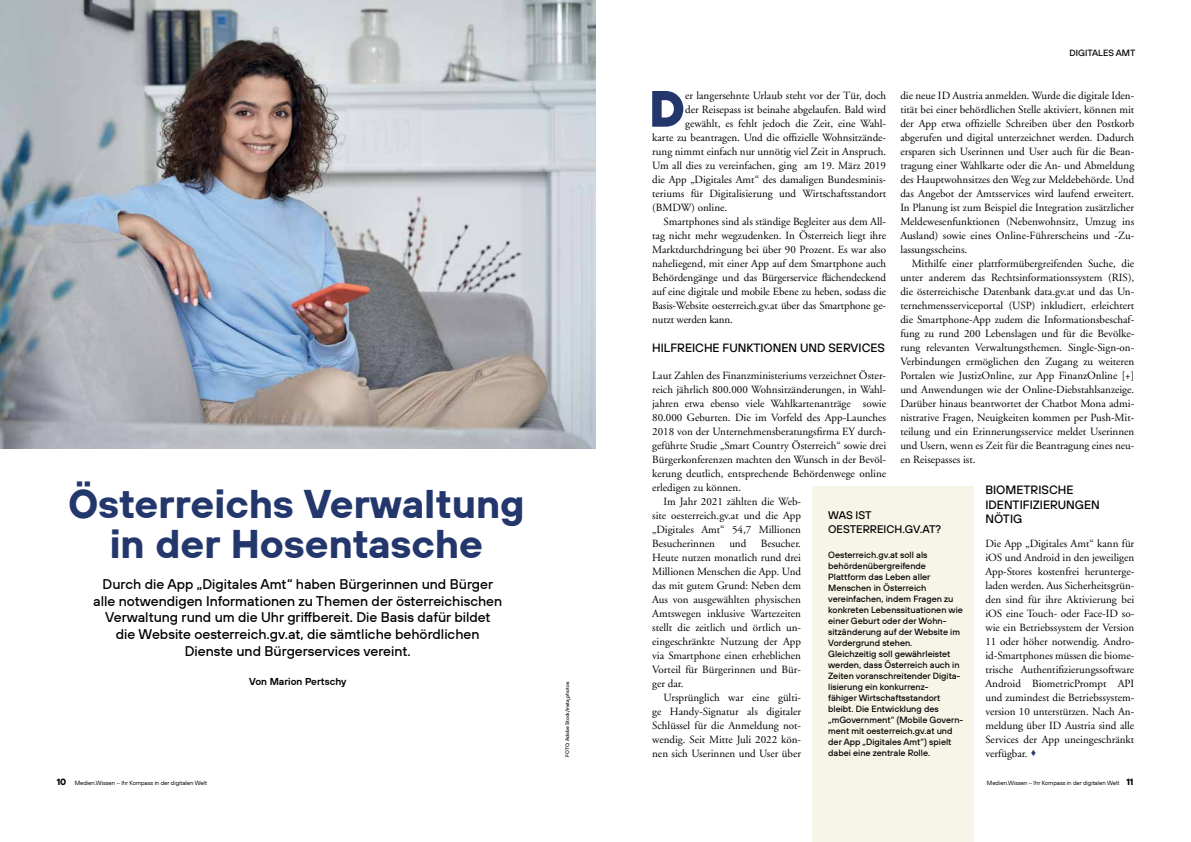
<style>
.page{position:relative;width:1191px;height:842px;background:#fff}
.page>*{position:absolute;margin:0;border:0;box-sizing:border-box;transform-origin:0 0}
.t1{font:800 51px "TT Hoves";color:#23376d}
.t2{font:700 40px/40px "TT Hoves";color:#23376d;text-align:center}
.t3{font:500 14px/16.8px "TT Hoves";color:#000;text-align:center}
.t4{font:500 12px "TT Hoves";color:#000}
.t5{font:11px/14px "Adobe Garamond";color:#000;text-align:justify}
.t6{font:500 11px "TT Hoves";color:#000}
.t7{font:600 10px "TT Hoves";color:#000}
.t8{font:500 9px/11px "TT Hoves";color:#000}
.t9{font:700 9px "TT Hoves";color:#000}
.t10{font:6px "TT Hoves";color:#000}
.t11{font:500 5px "TT Hoves";color:#000}
.s1{color:#23376d}
.s2{font-weight:700;font-size:9px}
</style>
<div class="page">
<div style="left:812px;top:486px;width:162px;height:356px;background:#f7f4e8"></div>
<img style="left:0;top:0;width:595px;height:449px">
<h1 class="t2" style="left:68px;top:482px;width:458px">Österreichs Verwaltung in der Hosentasche</h1>
<p class="t3" style="left:93px;top:575px;width:410px">Durch die App „Digitales Amt“ haben Bürgerinnen und Bürger alle notwendigen Informationen zu Themen der österreichischen</p>
<p class="t3" style="left:105px;top:609px;width:387px">Verwaltung rund um die Uhr griffbereit. Die Basis dafür bildet</p>
<h3 class="t3" style="left:116px;top:626px;width:365px">die Website oesterreich.gv.at, die sämtliche behördlichen<br>Dienste und Bürgerservices vereint.</h3>
<h5 class="t7" style="left:249px;top:675px;width:99px">Von Marion Pertschy</h5>
<p class="t11" style="left:564px;top:757px;width:76px;rotate:-90deg">FOTO: Adobe Stock/insta_photos</p>
<p class="t8" style="left:1069px;top:47px;width:67px">DIGITALES AMT</p>
<p class="t1" style="left:649px;top:74px;width:38px">D</p>
<p class="t5" style="left:685px;top:88px;width:202px">er langersehnte Urlaub steht vor der Tür, doch</p>
<p class="t5" style="left:900px;top:89px;width:235px">die neue ID Austria anmelden. Wurde die digitale Iden-</p>
<p class="t5" style="left:685px;top:102px;width:202px">der Reisepass ist beinahe abgelaufen. Bald wird</p>
<p class="t5" style="left:900px;top:103px;width:235px">tität bei einer behördlichen Stelle aktiviert, können mit</p>
<p class="t5" style="left:685px;top:116px;width:202px">gewählt, es fehlt jedoch die Zeit, eine Wahl-</p>
<p class="t5" style="left:900px;top:117px;width:235px">der App etwa offzielle Schreiben über den Postkorb</p>
<p class="t5" style="left:652px;top:131px;width:235px">karte zu beantragen. Und die offzielle Wohnsitzände-</p>
<p class="t5" style="left:900px;top:131px;width:235px">abgerufen und digital unterzeichnet werden. Dadurch</p>
<p class="t5" style="left:652px;top:145px;width:235px">rung nimmt einfach nur unnötig viel Zeit in Anspruch.</p>
<p class="t5" style="left:900px;top:145px;width:235px">ersparen sich Userinnen und User auch für die Bean-</p>
<p class="t5" style="left:652px;top:159px;width:235px">Um all dies zu vereinfachen, ging am 19. März 2019</p>
<p class="t5" style="left:900px;top:159px;width:235px">tragung einer Wahlkarte oder die An- und Abmeldung</p>
<p class="t5" style="left:652px;top:173px;width:235px">die App „Digitales Amt“ des damaligen Bundesminis-</p>
<p class="t5" style="left:900px;top:173px;width:235px">des Hauptwohnsitzes den Weg zur Meldebehörde. Und</p>
<p class="t5" style="left:652px;top:187px;width:235px">teriums für Digitalisierung und Wirtschaftsstandort</p>
<p class="t5" style="left:900px;top:187px;width:235px">das Angebot der Amtsservices wird laufend erweitert.</p>
<p class="t5" style="left:652px;top:201px;width:77px">(BMDW) online.</p>
<p class="t5" style="left:900px;top:201px;width:235px">In Planung ist zum Beispiel die Integration zusätzlicher</p>
<p class="t5" style="left:663px;top:215px;width:224px">Smartphones sind als ständige Begleiter aus dem All-</p>
<p class="t5" style="left:900px;top:215px;width:235px">Meldewesenfunktionen (Nebenwohnsitz, Umzug ins</p>
<p class="t5" style="left:652px;top:229px;width:235px">tag nicht mehr wegzudenken. In Österreich liegt ihre</p>
<p class="t5" style="left:900px;top:229px;width:235px">Ausland) sowie eines Online-Führerscheins und -Zu-</p>
<p class="t5" style="left:652px;top:243px;width:235px">Marktdurchdringung bei über 90 Prozent. Es war also</p>
<p class="t5" style="left:900px;top:243px;width:69px">lassungsscheins.</p>
<p class="t5" style="left:652px;top:257px;width:235px">naheliegend, mit einer App auf dem Smartphone auch</p>
<p class="t5" style="left:911px;top:257px;width:224px">Mithilfe einer plattformübergreifenden Suche, die</p>
<p class="t5" style="left:652px;top:271px;width:235px">Behördengänge und das Bürgerservice fächendeckend</p>
<p class="t5" style="left:900px;top:271px;width:235px">unter anderem das Rechtsinformationssystem (RIS),</p>
<p class="t5" style="left:652px;top:285px;width:235px">auf eine digitale und mobile Ebene zu heben, sodass die</p>
<p class="t5" style="left:900px;top:285px;width:235px">die österreichische Datenbank data.gv.at und das Un-</p>
<p class="t5" style="left:652px;top:299px;width:235px">Basis-Website oesterreich.gv.at über das Smartphone ge-</p>
<p class="t5" style="left:900px;top:299px;width:235px">ternehmensserviceportal (USP) inkludiert, erleichtert</p>
<p class="t5" style="left:652px;top:313px;width:82px">nutzt werden kann.</p>
<p class="t5" style="left:900px;top:313px;width:235px">die Smartphone-App zudem die Informationsbeschaf-</p>
<p class="t5" style="left:900px;top:327px;width:235px">fung zu rund 200 Lebenslagen und für die Bevölke-</p>
<p class="t4" style="left:652px;top:340px;width:234px">HILFREICHE FUNKTIONEN UND SERVICES</p>
<p class="t5" style="left:900px;top:341px;width:235px">rung relevanten Verwaltungsthemen. Single-Sign-on-</p>
<p class="t5" style="left:900px;top:355px;width:235px">Verbindungen ermöglichen den Zugang zu weiteren</p>
<p class="t5" style="left:652px;top:368px;width:235px">Laut Zahlen des Finanzministeriums verzeichnet Öster-</p>
<p class="t5" style="left:900px;top:369px;width:235px">Portalen wie JustizOnline, zur App FinanzOnline [+]</p>
<p class="t5" style="left:652px;top:382px;width:235px">reich jährlich 800.000 Wohnsitzänderungen, in Wahl-</p>
<p class="t5" style="left:900px;top:383px;width:235px">und Anwendungen wie der Online-Diebstahlsanzeige.</p>
<p class="t5" style="left:652px;top:396px;width:235px">jahren etwa ebenso viele Wahlkartenanträge sowie</p>
<p class="t5" style="left:900px;top:397px;width:235px">Darüber hinaus beantwortet der Chatbot Mona admi-</p>
<p class="t5" style="left:652px;top:411px;width:235px">80.000 Geburten. Die im Vorfeld des App-Launches</p>
<p class="t5" style="left:900px;top:411px;width:235px">nistrative Fragen, Neuigkeiten kommen per Push-Mit-</p>
<p class="t5" style="left:652px;top:425px;width:235px">2018 von der Unternehmensberatungsfrma EY durch-</p>
<p class="t5" style="left:900px;top:425px;width:235px">teilung und ein Erinnerungsservice meldet Userinnen</p>
<p class="t5" style="left:652px;top:439px;width:235px">geführte Studie „Smart Country Österreich“ sowie drei</p>
<p class="t5" style="left:900px;top:439px;width:235px">und Usern, wenn es Zeit für die Beantragung eines neu-</p>
<p class="t5" style="left:652px;top:453px;width:235px">Bürgerkonferenzen machten den Wunsch in der Bevöl-</p>
<p class="t5" style="left:900px;top:453px;width:77px">en Reisepasses ist.</p>
<p class="t5" style="left:652px;top:467px;width:235px">kerung deutlich, entsprechende Behördenwege online</p>
<p class="t5" style="left:652px;top:481px;width:90px">erledigen zu können.</p>
<p class="t4" style="left:985px;top:482px;width:90px">BIOMETRISCHE</p>
<p class="t5" style="left:663px;top:495px;width:139px">Im Jahr 2021 zählten die Web-</p>
<p class="t4" style="left:985px;top:497px;width:116px">IDENTIFIZIERUNGEN</p>
<p class="t5" style="left:652px;top:509px;width:150px">site oesterreich.gv.at und die App</p>
<p class="t6" style="left:828px;top:508px;width:45px">WAS IST</p>
<p class="t4" style="left:985px;top:511px;width:38px">NÖTIG</p>
<p class="t5" style="left:652px;top:523px;width:150px">„Digitales Amt“ 54,7 Millionen</p>
<p class="t6" style="left:828px;top:522px;width:114px">OESTERREICH.GV.AT?</p>
<p class="t5" style="left:652px;top:537px;width:64px">Besucherinnen</p>
<p class="t5" style="left:729px;top:537px;width:19px">und</p>
<p class="t5" style="left:760px;top:537px;width:42px">Besucher.</p>
<p class="t5" style="left:985px;top:537px;width:150px">Die App „Digitales Amt“ kann für</p>
<p class="t5" style="left:652px;top:551px;width:150px">Heute nutzen monatlich rund drei<br>Millionen Menschen die App. Und</p>
<p class="t8" style="left:828px;top:549px;width:104px">Oesterreich.gv.at soll als behördenübergreifende<br>Plattform das Leben aller</p>
<p class="t5" style="left:985px;top:551px;width:150px">iOS und Android in den jeweiligen<br>App-Stores kostenfrei herunterge-</p>
<p class="t5" style="left:652px;top:579px;width:150px">das mit gutem Grund: Neben dem</p>
<p class="t8" style="left:828px;top:582px;width:100px">Menschen in Österreich</p>
<p class="t5" style="left:985px;top:579px;width:150px">laden werden. Aus Sicherheitsgrün-</p>
<p class="t5" style="left:652px;top:593px;width:150px">Aus von ausgewählten physischen Amtswegen inklusive Wartezeiten stellt die zeitlich und örtlich un-</p>
<p class="t8" style="left:828px;top:593px;width:136px">vereinfachen, indem Fragen zu konkreten Lebenssituationen wie einer Geburt oder der Wohn&shy;sitzänderung auf der Website im</p>
<p class="t5" style="left:985px;top:593px;width:150px">den sind für ihre Aktivierung bei iOS eine Touch- oder Face-ID so&shy;wie ein Betriebssystem der Version</p>
<p class="t5" style="left:652px;top:635px;width:150px">eingeschränkte Nutzung der App</p>
<p class="t8" style="left:828px;top:637px;width:86px">Vordergrund stehen.</p>
<p class="t5" style="left:985px;top:635px;width:150px">11 oder höher notwendig. Andro-</p>
<p class="t5" style="left:652px;top:649px;width:150px">via Smartphone einen erheblichen Vorteil für Bürgerinnen und Bür&shy;ger dar.</p>
<p class="t8" style="left:828px;top:648px;width:134px">Gleichzeitig soll gewährleistet werden, dass Österreich auch in<br>Zeiten voranschreitender Digita&shy;lisierung ein konkurrenz-</p>
<p class="t5" style="left:985px;top:649px;width:150px">id-Smartphones müssen die biome&shy;trische Authentifzierungssoftware Android BiometricPrompt API</p>
<p class="t5" style="left:663px;top:691px;width:139px">Ursprünglich war eine gülti-</p>
<p class="t8" style="left:828px;top:692px;width:114px">fähiger Wirtschaftsstandort</p>
<p class="t5" style="left:985px;top:691px;width:150px">und zumindest die Betriebssystem-</p>
<p class="t5" style="left:652px;top:705px;width:150px">ge Handy-Signatur als digitaler Schlüssel für die Anmeldung not&shy;wendig. Seit Mitte Juli 2022 kön-</p>
<p class="t8" style="left:828px;top:703px;width:137px">bleibt. Die Entwicklung des „mGovernment“ (Mobile Govern&shy;ment mit oesterreich.gv.at und der App „Digitales Amt“) spielt</p>
<p class="t5" style="left:985px;top:705px;width:150px">version 10 unterstützen. Nach An&shy;meldung über ID Austria sind alle Services der App uneingeschränkt</p>
<p class="t5" style="left:652px;top:747px;width:150px">nen sich Userinnen und User über</p>
<p class="t8" style="left:828px;top:747px;width:103px">dabei eine zentrale Rolle.</p>
<p class="t5" style="left:985px;top:747px;width:53px">verfügbar. <span class="s1">•</span></p>
<p class="t9" style="left:57px;top:776px;width:11px">10</p>
<p class="t10" style="left:75px;top:779px;width:134px">Medien.Wissen – Ihr Kompass in der digitalen Welt</p>
<p class="t10" style="left:987px;top:779px;width:148px">Medien.Wissen – Ihr Kompass in der digitalen Welt <span class="s2">11</span></p>
</div>
